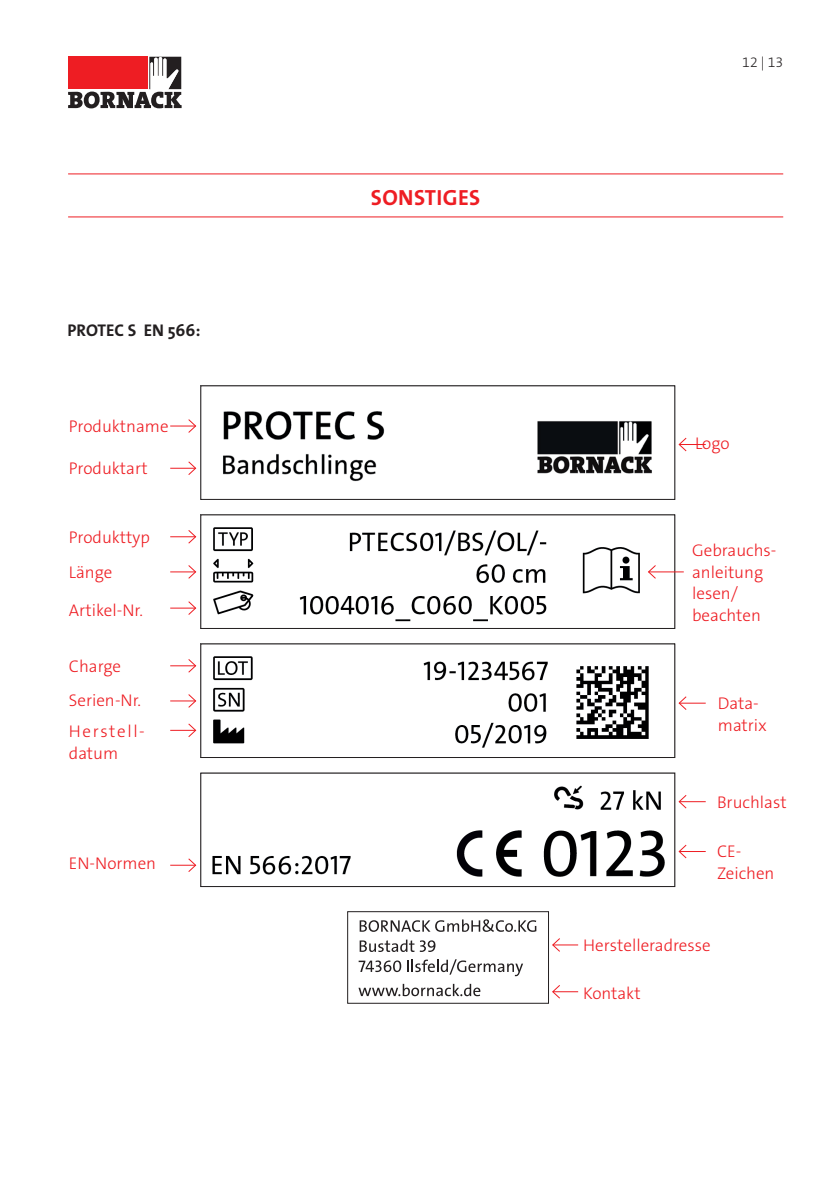
<style>
.page{position:relative;width:840px;height:1191px;background:#fff}
.page>*{position:absolute;margin:0;border:0;box-sizing:border-box;transform-origin:0 0}
.t1{font:700 22px "The Mix E2 s";letter-spacing:.02em;color:#ee1d23}
.t2{font:17px/21.6px "The Sans LP3 Lig";color:#ee1d23}
.t3{font:17px/21.6px "The Sans LP3 Lig";letter-spacing:.095em;color:#ee1d23}
.t4{font:17px "The Sans LP7 Bld";color:#231f20}
.t5{font:14px "The Sans LP3 Lig";color:#231f20}
</style>
<div class="page">
<svg style="left:68px;top:57px;width:113px;height:51px"></svg>
<hr style="left:68px;top:173px;width:714px;height:1px;background:#ee1d23">
<hr style="left:68px;top:216px;width:714px;height:1px;background:#ee1d23">
<img style="left:223px;top:411px;width:429px;height:71px">
<div style="left:200px;top:385px;width:475px;height:115px;border:1px solid #231f20"></div>
<img style="left:213px;top:527px;width:460px;height:95px">
<div style="left:200px;top:514px;width:475px;height:115px;border:1px solid #231f20"></div>
<img style="left:213px;top:656px;width:436px;height:92px">
<div style="left:200px;top:643px;width:475px;height:115px;border:1px solid #231f20"></div>
<img style="left:212px;top:785px;width:453px;height:92px">
<div style="left:200px;top:772px;width:475px;height:115px;border:1px solid #231f20"></div>
<svg style="left:170px;top:419px;width:27px;height:14px"></svg>
<svg style="left:170px;top:461px;width:27px;height:14px"></svg>
<svg style="left:678px;top:437px;width:27px;height:15px"></svg>
<svg style="left:170px;top:530px;width:27px;height:14px"></svg>
<svg style="left:170px;top:565px;width:27px;height:14px"></svg>
<svg style="left:170px;top:601px;width:27px;height:14px"></svg>
<svg style="left:170px;top:659px;width:27px;height:14px"></svg>
<svg style="left:170px;top:694px;width:27px;height:14px"></svg>
<svg style="left:170px;top:723px;width:27px;height:14px"></svg>
<svg style="left:170px;top:858px;width:27px;height:14px"></svg>
<svg style="left:678px;top:696px;width:27px;height:14px"></svg>
<svg style="left:678px;top:795px;width:27px;height:14px"></svg>
<svg style="left:678px;top:844px;width:27px;height:15px"></svg>
<hr style="left:648px;top:571px;width:35px;height:1px;background:#ee1d23">
<svg style="left:646px;top:564px;width:10px;height:16px"></svg>
<svg style="left:552px;top:938px;width:26px;height:14px"></svg>
<svg style="left:359px;top:919px;width:177px;height:13px"></svg>
<svg style="left:359px;top:939px;width:76px;height:13px"></svg>
<svg style="left:358px;top:960px;width:43px;height:12px"></svg>
<svg style="left:407px;top:959px;width:116px;height:17px"></svg>
<svg style="left:347px;top:983px;width:231px;height:21px"></svg>
<div style="left:347px;top:911px;width:201px;height:92px;border:1px solid #231f20"></div>
<p class="t4" style="left:67px;top:320px;width:134px">PROTEC S EN 566:</p>
<p class="t2" style="left:69px;top:415px;width:101px">Produktname</p>
<p class="t2" style="left:69px;top:458px;width:80px">Produktart</p>
<p class="t2" style="left:69px;top:527px;width:82px">Produkttyp</p>
<p class="t2" style="left:69px;top:561px;width:45px">Länge</p>
<p class="t2" style="left:69px;top:600px;width:75px">Artikel-Nr.</p>
<p class="t2" style="left:69px;top:656px;width:54px">Charge</p>
<p class="t2" style="left:69px;top:690px;width:74px">Serien-Nr.</p>
<p class="t3" style="left:69px;top:721px;width:77px">Herstell&shy;datum</p>
<p class="t2" style="left:69px;top:853px;width:89px">EN-Normen</p>
<p class="t1" style="left:371px;top:183px;width:111px">SONSTIGES</p>
<p class="t5" style="left:741px;top:53px;width:42px">12 | 13</p>
<p class="t2" style="left:694px;top:433px;width:36px">Logo</p>
<p class="t2" style="left:691px;top:540px;width:86px">Gebrauchs&shy;anleitung lesen/ beachten</p>
<p class="t2" style="left:717px;top:693px;width:51px">Data&shy;matrix</p>
<p class="t2" style="left:716px;top:791px;width:71px">Bruchlast</p>
<p class="t2" style="left:716px;top:841px;width:59px">CE-<br>Zeichen</p>
<p class="t2" style="left:583px;top:934px;width:129px">Herstelleradresse</p>
<p class="t2" style="left:583px;top:982px;width:59px">Kontakt</p>
</div>
